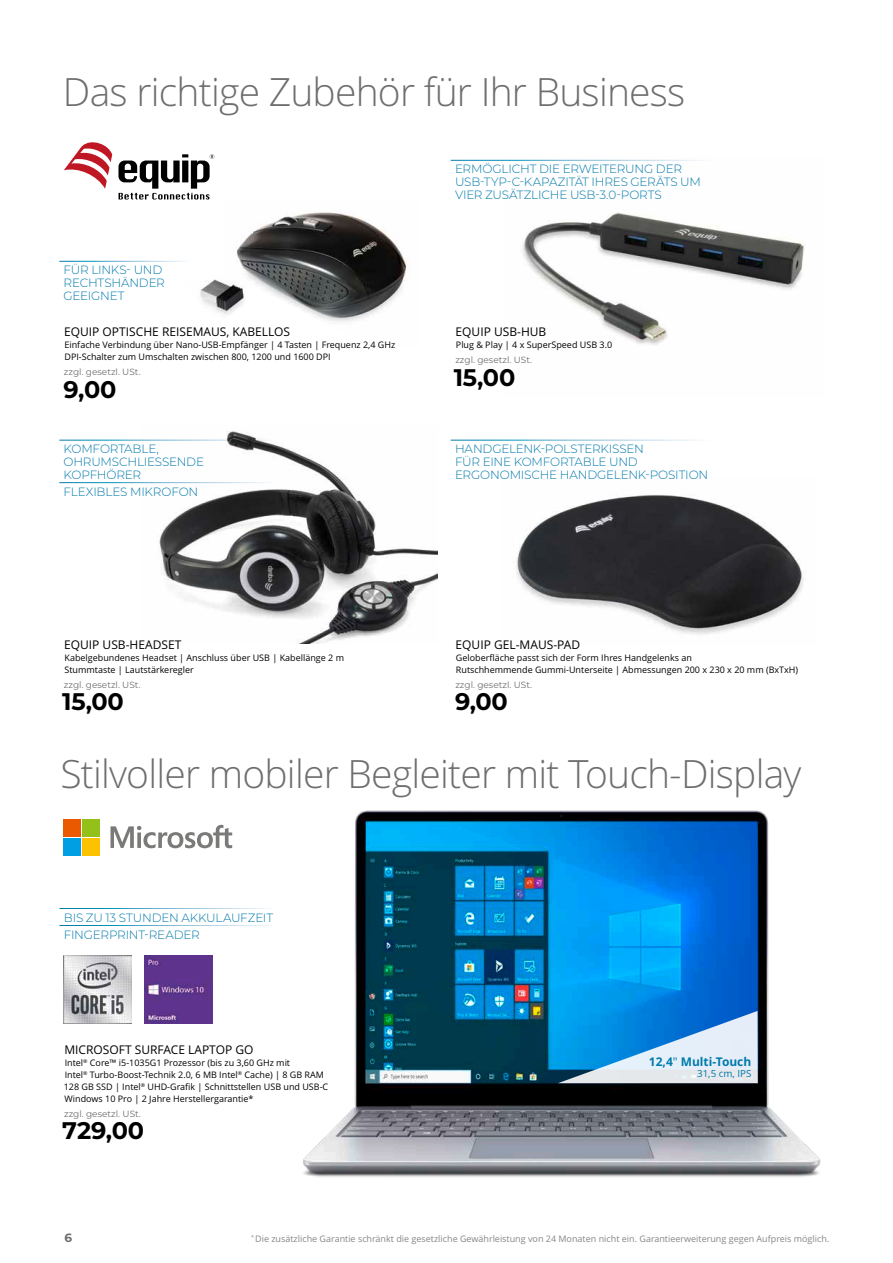
<style>
.page{position:relative;width:893px;height:1263px;background:#fff}
.page>*{position:absolute;margin:0;border:0;box-sizing:border-box;transform-origin:0 0}
.t1{font:300 39px "Open Sans";letter-spacing:-.02em;color:#6e6e6e}
.t2{font:700 24px "Montserrat";letter-spacing:-.01em;color:#000}
.t3{font:300 12px/12.8px "Montserrat";letter-spacing:-.015em;color:#007aaa}
.t4{font:12px "Open Sans";color:#000}
.t5{font:700 12px "Open Sans";color:#007aaa}
.t6{font:700 12px "Montserrat";color:#6e6e6e}
.t7{font:9.75px "Open Sans";color:#007aaa}
.t8{font:9px/12px "Open Sans";color:#000}
.t9{font:9px "Open Sans";color:#868685}
.t10{font:9px "Montserrat";color:#6e6e6e}
.s1{font-weight:400}
</style>
<div class="page">
<img style="left:140px;top:431px;width:298px;height:213px">
<img style="left:516px;top:495px;width:288px;height:140px">
<img style="left:504px;top:159px;width:300px;height:186px">
<img style="left:303px;top:810px;width:518px;height:367px">
<img style="left:200px;top:279px;width:25px;height:35px">
<img style="left:225px;top:212px;width:184px;height:110px">
<hr style="left:451px;top:160px;width:259px;height:1px;background:#fff">
<hr style="left:59px;top:440px;width:217px;height:1px;background:#fff">
<hr style="left:59px;top:482px;width:217px;height:1px;background:#fff">
<img style="left:145px;top:955px;width:68px;height:68px">
<img style="left:64px;top:955px;width:68px;height:68px">
<svg style="left:558px;top:1011px;width:200px;height:72px;background:#72b7e6"></svg>
<svg style="left:111px;top:825px;width:121px;height:23px"></svg>
<div style="left:64px;top:819px;width:17px;height:17px;background:#ea5800"></div>
<div style="left:83px;top:819px;width:17px;height:17px;background:#94c01a"></div>
<div style="left:64px;top:838px;width:17px;height:17px;background:#009ee3"></div>
<div style="left:83px;top:838px;width:17px;height:17px;background:#fcc200"></div>
<svg style="left:64px;top:142px;width:48px;height:47px"></svg>
<svg style="left:118px;top:154px;width:96px;height:45px"></svg>
<h1 class="t1" style="left:63px;top:66px;width:624px">Das richtige Zubehör für Ihr Business</h1>
<h3 class="t3" style="left:64px;top:263px;width:103px">FÜR LINKS- UND<br>RECHTSHÄNDER<br>GEEIGNET</h3>
<h3 class="t4" style="left:64px;top:324px;width:227px">EQUIP OPTISCHE REISEMAUS, KABELLOS</h3>
<p class="t8" style="left:64px;top:339px;width:332px">Einfache Verbindung über Nano-USB-Empfänger | 4 Tasten | Frequenz 2,4 GHz<br>DPI-Schalter zum Umschalten zwischen 800, 1200 und 1600 DPI</p>
<p class="t10" style="left:64px;top:366px;width:78px">zzgl. gesetzl. USt.</p>
<h2 class="t2" style="left:64px;top:372px;width:54px">9,00</h2>
<h3 class="t3" style="left:64px;top:442px;width:142px">KOMFORTABLE,<br>OHRUMSCHLIESSENDE<br>KOPFHÖRER</h3>
<h3 class="t3" style="left:64px;top:485px;width:136px">FLEXIBLES MIKROFON</h3>
<h3 class="t4" style="left:64px;top:636px;width:119px">EQUIP USB-HEADSET</h3>
<p class="t8" style="left:64px;top:651px;width:281px">Kabelgebundenes Headset | Anschluss über USB | Kabellänge 2 m<br>Stummtaste | Lautstärkeregler</p>
<p class="t10" style="left:64px;top:678px;width:78px">zzgl. gesetzl. USt.</p>
<h2 class="t2" style="left:62px;top:684px;width:63px">15,00</h2>
<h3 class="t3" style="left:455px;top:162px;width:247px">ERMÖGLICHT DIE ERWEITERUNG DER<br>USB-TYP-C-KAPAZITÄT IHRES GERÄTS UM<br>VIER ZUSÄTZLICHE USB-3.0-PORTS</h3>
<h3 class="t4" style="left:456px;top:324px;width:92px">EQUIP USB-HUB</h3>
<p class="t8" style="left:456px;top:339px;width:158px">Plug &amp; Play | 4 x SuperSpeed USB 3.0</p>
<p class="t10" style="left:455px;top:354px;width:78px">zzgl. gesetzl. USt.</p>
<h2 class="t2" style="left:454px;top:360px;width:63px">15,00</h2>
<h3 class="t3" style="left:455px;top:442px;width:255px">HANDGELENK-POLSTERKISSEN<br>FÜR EINE KOMFORTABLE UND<br>ERGONOMISCHE HANDGELENK-POSITION</h3>
<h3 class="t4" style="left:456px;top:636px;width:126px">EQUIP GEL-MAUS-PAD</h3>
<p class="t8" style="left:456px;top:651px;width:344px">Geloberfläche passt sich der Form Ihres Handgelenks an<br>Rutschhemmende Gummi-Unterseite | Abmessungen 200 x 230 x 20 mm (BxTxH)</p>
<p class="t10" style="left:455px;top:678px;width:78px">zzgl. gesetzl. USt.</p>
<h2 class="t2" style="left:455px;top:684px;width:54px">9,00</h2>
<h1 class="t1" style="left:60px;top:747px;width:743px">Stilvoller mobiler Begleiter mit Touch-Display</h1>
<h3 class="t3" style="left:64px;top:908px;width:211px;line-height:17px">BIS ZU 13 STUNDEN AKKULAUFZEIT<br>FINGERPRINT-READER</h3>
<h3 class="t4" style="left:64px;top:1041px;width:191px">MICROSOFT SURFACE LAPTOP GO</h3>
<p class="t8" style="left:64px;top:1056px;width:266px">Intel<sup>®</sup> Core™ i5-1035G1 Prozessor (bis zu 3,60 GHz mit<br>Intel<sup>®</sup> Turbo-Boost-Technik 2.0, 6 MB Intel<sup>®</sup> Cache) | 8 GB RAM 128 GB SSD | Intel<sup>®</sup> UHD-Grafik | Schnittstellen USB und USB-C Windows 10 Pro | 2 Jahre Herstellergarantie*</p>
<p class="t10" style="left:64px;top:1107px;width:78px">zzgl. gesetzl. USt.</p>
<h2 class="t2" style="left:62px;top:1113px;width:83px">729,00</h2>
<h3 class="t5" style="left:649px;top:1053px;width:104px">12,4<span class="s1">"</span> Multi-Touch</h3>
<p class="t7" style="left:697px;top:1066px;width:56px">31,5 cm, IPS</p>
<h3 class="t6" style="left:64px;top:1229px;width:9px">6</h3>
<p class="t9" style="left:251px;top:1232px;width:580px"><sup>*</sup> Die zusätzliche Garantie schränkt die gesetzliche Gewährleistung von 24 Monaten nicht ein. Garantieerweiterung gegen Aufpreis möglich.</p>
</div>
